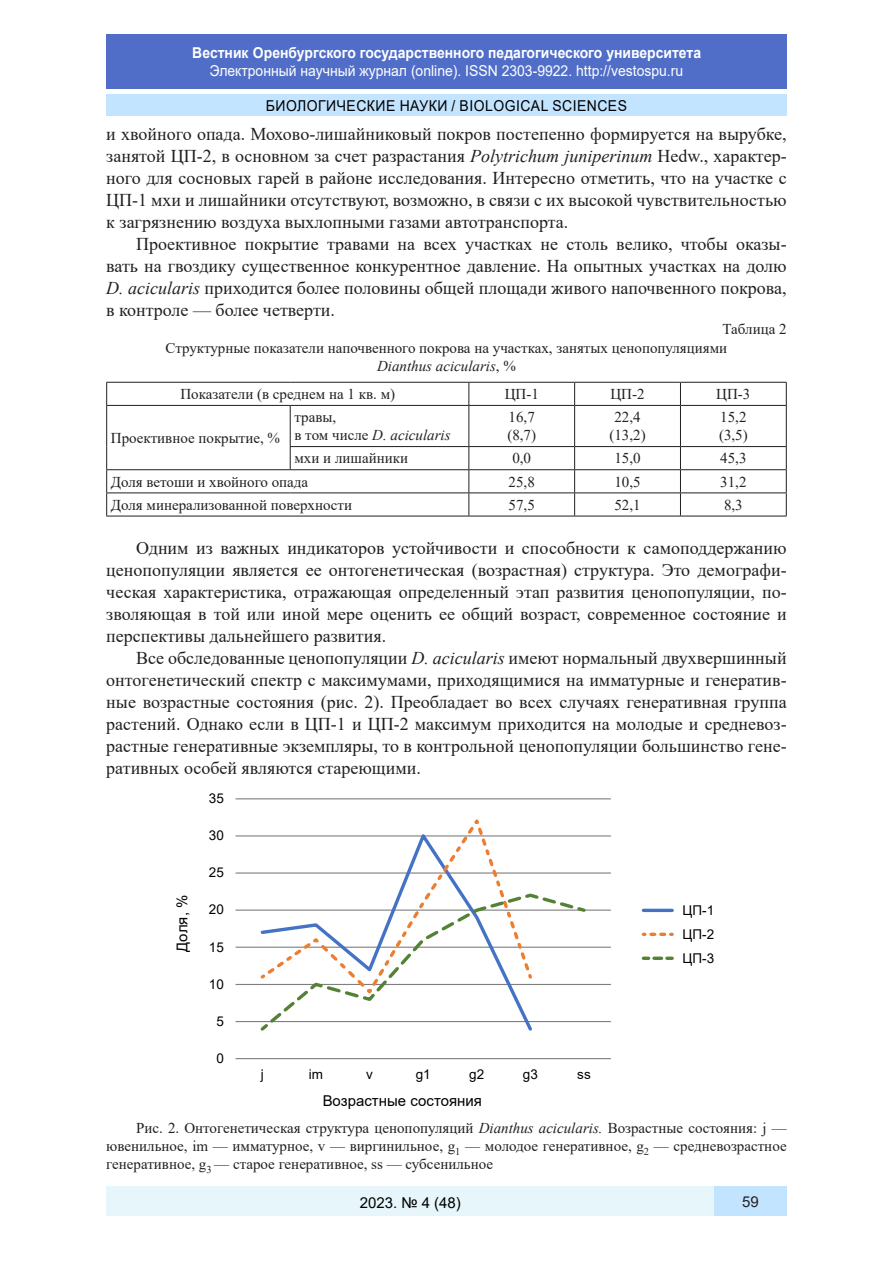
<style>
.page{position:relative;width:893px;height:1263px;background:#fff}
.page>*{position:absolute;margin:0;border:0;box-sizing:border-box;transform-origin:0 0}
.Стиль2{font:18px/22px "Times New Roman";color:#231f20;text-align:justify}
.таблица{font:15px "Times New Roman";color:#231f20}
.литература{font:15px/18.5px "Times New Roman";color:#231f20;text-align:justify}
.t1{font:15px "Arial";color:#fff;scale:.93 1}
.t2{font:700 15px "Arial";color:#fff;scale:.93 1}
.таблица-2{font:italic 15px "Times New Roman";color:#231f20}
.t3{font:15px "Arial";letter-spacing:.035em;color:#000;scale:.93 1}
.t4{font:15px "Arial";color:#000}
.t5{font:15px "Arial";letter-spacing:.035em;color:#000}
.t6{font:15px "Arial";color:#231f20}
.t7{font:13.5px/24px "Arial";letter-spacing:.005em;color:#000;text-align:justify}
.s1{font-style:italic}
.s2{font-style:normal}
</style>
<div class="page">
<div style="left:106px;top:95px;width:681px;height:21px;background:#c3e4ff"></div>
<div style="left:106px;top:34px;width:681px;height:55px;background:#506ec8"></div>
<div style="left:106px;top:1186px;width:608px;height:30px;background:#e6f6fb"></div>
<div style="left:714px;top:1186px;width:73px;height:30px;background:#c3e4ff"></div>
<hr style="left:106px;top:405px;width:184px;height:1px;background:#231f20">
<hr style="left:290px;top:405px;width:179px;height:1px;background:#231f20">
<hr style="left:469px;top:405px;width:106px;height:1px;background:#231f20">
<hr style="left:575px;top:405px;width:105px;height:1px;background:#231f20">
<hr style="left:680px;top:405px;width:107px;height:1px;background:#231f20">
<hr style="left:290px;top:446px;width:179px;height:1px;background:#231f20">
<hr style="left:469px;top:446px;width:106px;height:1px;background:#231f20">
<hr style="left:575px;top:446px;width:105px;height:1px;background:#231f20">
<hr style="left:680px;top:446px;width:107px;height:1px;background:#231f20">
<hr style="left:106px;top:469px;width:184px;height:1px;background:#231f20">
<hr style="left:290px;top:469px;width:179px;height:1px;background:#231f20">
<hr style="left:469px;top:469px;width:106px;height:1px;background:#231f20">
<hr style="left:575px;top:469px;width:105px;height:1px;background:#231f20">
<hr style="left:680px;top:469px;width:107px;height:1px;background:#231f20">
<hr style="left:106px;top:492px;width:184px;height:1px;background:#231f20">
<hr style="left:290px;top:492px;width:179px;height:1px;background:#231f20">
<hr style="left:469px;top:492px;width:106px;height:1px;background:#231f20">
<hr style="left:575px;top:492px;width:105px;height:1px;background:#231f20">
<hr style="left:680px;top:492px;width:107px;height:1px;background:#231f20">
<svg style="left:468px;top:383px;width:1px;height:22px"></svg>
<svg style="left:574px;top:383px;width:1px;height:22px"></svg>
<svg style="left:680px;top:383px;width:1px;height:22px"></svg>
<hr style="left:290px;top:406px;width:1px;height:40px;background:#231f20">
<hr style="left:468px;top:406px;width:1px;height:40px;background:#231f20">
<hr style="left:574px;top:406px;width:1px;height:40px;background:#231f20">
<hr style="left:680px;top:406px;width:1px;height:40px;background:#231f20">
<svg style="left:290px;top:447px;width:1px;height:22px"></svg>
<svg style="left:468px;top:447px;width:1px;height:69px"></svg>
<svg style="left:574px;top:447px;width:1px;height:69px"></svg>
<svg style="left:680px;top:447px;width:1px;height:69px"></svg>
<hr style="left:106px;top:382px;width:184px;height:1px;background:#231f20">
<svg style="left:106px;top:383px;width:1px;height:22px"></svg>
<hr style="left:290px;top:382px;width:179px;height:1px;background:#231f20">
<hr style="left:469px;top:382px;width:106px;height:1px;background:#231f20">
<hr style="left:575px;top:382px;width:105px;height:1px;background:#231f20">
<hr style="left:680px;top:382px;width:107px;height:1px;background:#231f20">
<svg style="left:786px;top:383px;width:1px;height:22px"></svg>
<hr style="left:106px;top:406px;width:1px;height:41px;background:#231f20">
<hr style="left:786px;top:406px;width:1px;height:40px;background:#231f20">
<svg style="left:106px;top:447px;width:1px;height:69px"></svg>
<svg style="left:786px;top:447px;width:1px;height:69px"></svg>
<hr style="left:106px;top:516px;width:184px;height:1px;background:#231f20">
<hr style="left:290px;top:516px;width:179px;height:1px;background:#231f20">
<hr style="left:469px;top:516px;width:106px;height:1px;background:#231f20">
<hr style="left:575px;top:516px;width:105px;height:1px;background:#231f20">
<hr style="left:680px;top:516px;width:107px;height:1px;background:#231f20">
<hr style="left:236px;top:798px;width:375px;height:1px;background:#7f7f7f">
<hr style="left:236px;top:835px;width:375px;height:1px;background:#7f7f7f">
<hr style="left:236px;top:872px;width:375px;height:1px;background:#7f7f7f">
<hr style="left:236px;top:909px;width:375px;height:2px;background:#7f7f7f">
<hr style="left:236px;top:947px;width:375px;height:1px;background:#7f7f7f">
<hr style="left:236px;top:984px;width:375px;height:1px;background:#7f7f7f">
<hr style="left:236px;top:1021px;width:375px;height:1px;background:#7f7f7f">
<hr style="left:236px;top:1058px;width:375px;height:1px;background:#7f7f7f">
<svg style="left:258px;top:819px;width:330px;height:212px"></svg>
<hr style="left:643px;top:909px;width:29px;height:3px;background:#4472c4">
<svg style="left:651px;top:933px;width:21px;height:3px"></svg>
<svg style="left:643px;top:956px;width:29px;height:4px"></svg>
<p class="t2" style="left:192px;top:42px;width:549px">Вестник Оренбургского государственного педагогического университета</p>
<p class="t1" style="left:210px;top:60px;width:511px">Электронный научный журнал (online). ISSN 2303-9922. http://vestospu.ru</p>
<p class="t3" style="left:266px;top:95px;width:390px">БИОЛОГИЧЕСКИЕ НАУКИ / BIOLOGICAL SCIENCES</p>
<p class="Стиль2" style="left:106px;top:122px;width:682px">и хвойного опада. Мохово-лишайниковый покров постепенно формируется на вырубке, занятой ЦП-2, в основном за счет разрастания <span class="s1">Polytrichum juniperinum</span> Hedw., характер&shy;ного для сосновых гарей в районе исследования. Интересно отметить, что на участке с ЦП-1 мхи и лишайники отсутствуют, возможно, в связи с их высокой чувствительностью к загрязнению воздуха выхлопными газами автотранспорта.</p>
<p class="Стиль2" style="left:106px;top:232px;width:682px;text-indent:30px">Проективное покрытие травами на всех участках не столь велико, чтобы оказы&shy;вать на гвоздику существенное конкурентное давление. На опытных участках на долю <span class="s1">D. аcicularis</span> приходится более половины общей площади живого напочвенного покрова, в контроле — более четверти.</p>
<p class="таблица" style="left:722px;top:319px;width:66px">Таблица 2</p>
<p class="таблица" style="left:166px;top:337px;width:563px">Структурные показатели напочвенного покрова на участках, занятых ценопопуляциями</p>
<p class="таблица-2" style="left:377px;top:356px;width:140px">Dianthus acicularis<span class="s2">, %</span></p>
<p class="таблица" style="left:180px;top:383px;width:216px">Показатели (в среднем на 1 кв. м)</p>
<p class="таблица" style="left:505px;top:383px;width:36px">ЦП-1</p>
<p class="таблица" style="left:610px;top:383px;width:36px">ЦП-2</p>
<p class="таблица" style="left:716px;top:383px;width:36px">ЦП-3</p>
<p class="таблица" style="left:111px;top:427px;width:171px">Проективное покрытие, %</p>
<p class="таблица" style="left:509px;top:407px;width:28px">16,7</p>
<p class="таблица" style="left:507px;top:425px;width:30px">(8,7)</p>
<p class="таблица" style="left:614px;top:407px;width:28px">22,4</p>
<p class="таблица" style="left:609px;top:425px;width:38px">(13,2)</p>
<p class="таблица" style="left:720px;top:407px;width:28px">15,2</p>
<p class="таблица" style="left:719px;top:425px;width:30px">(3,5)</p>
<p class="таблица" style="left:294px;top:407px;width:43px">травы,</p>
<p class="таблица-2" style="left:294px;top:425px;width:158px"><span class="s2">в том числе</span> D. аcicularis</p>
<p class="таблица" style="left:294px;top:448px;width:115px">мхи и лишайники</p>
<p class="таблица" style="left:512px;top:448px;width:20px">0,0</p>
<p class="таблица" style="left:614px;top:448px;width:28px">15,0</p>
<p class="таблица" style="left:720px;top:448px;width:28px">45,3</p>
<p class="таблица" style="left:111px;top:471px;width:199px">Доля ветоши и хвойного опада</p>
<p class="таблица" style="left:509px;top:471px;width:28px">25,8</p>
<p class="таблица" style="left:614px;top:471px;width:28px">10,5</p>
<p class="таблица" style="left:720px;top:471px;width:28px">31,2</p>
<p class="таблица" style="left:111px;top:494px;width:243px">Доля минерализованной поверхности</p>
<p class="таблица" style="left:509px;top:494px;width:28px">57,5</p>
<p class="таблица" style="left:614px;top:494px;width:28px">52,1</p>
<p class="таблица" style="left:724px;top:494px;width:20px">8,3</p>
<p class="Стиль2" style="left:106px;top:537px;width:682px;text-indent:30px">Одним из важных индикаторов устойчивости и способности к самоподдержанию ценопопуляции является ее онтогенетическая (возрастная) структура. Это демографи&shy;ческая характеристика, отражающая определенный этап развития ценопопуляции, по&shy;зволяющая в той или иной мере оценить ее общий возраст, современное состояние и перспективы дальнейшего развития.</p>
<p class="Стиль2" style="left:106px;top:647px;width:682px;text-indent:30px">Все обследованные ценопопуляции <span class="s1">D. аcicularis</span> имеют нормальный двухвершинный онтогенетический спектр с максимумами, приходящимися на имматурные и генератив&shy;ные возрастные состояния (рис. 2). Преобладает во всех случаях генеративная группа растений. Однако если в ЦП-1 и ЦП-2 максимум приходится на молодые и средневоз&shy;растные генеративные экземпляры, то в контрольной ценопопуляции большинство гене&shy;ративных особей являются стареющими.</p>
<p class="t7" style="left:209px;top:786px;width:17px">35</p>
<p class="t7" style="left:209px;top:823px;width:17px">30</p>
<p class="t5" style="left:172px;top:951px;width:59px;rotate:-90deg">Доля, %</p>
<p class="t7" style="left:209px;top:860px;width:17px">25</p>
<p class="t7" style="left:209px;top:898px;width:17px">20</p>
<p class="t7" style="left:209px;top:935px;width:17px">15</p>
<p class="t7" style="left:209px;top:972px;width:17px">10</p>
<p class="t7" style="left:216px;top:1009px;width:9px">5</p>
<p class="t7" style="left:216px;top:1046px;width:9px">0</p>
<p class="t7" style="left:261px;top:1062px;width:4px">j</p>
<p class="t7" style="left:309px;top:1062px;width:16px">im</p>
<p class="t7" style="left:366px;top:1062px;width:8px">v</p>
<p class="t7" style="left:416px;top:1062px;width:17px">g1</p>
<p class="t7" style="left:469px;top:1062px;width:17px">g2</p>
<p class="t7" style="left:523px;top:1062px;width:17px">g3</p>
<p class="t7" style="left:577px;top:1062px;width:15px">ss</p>
<p class="t4" style="left:323px;top:1091px;width:161px">Возрастные состояния</p>
<p class="t7" style="left:683px;top:898px;width:33px">ЦП-1<br>ЦП-2<br>ЦП-3</p>
<p class="литература" style="left:106px;top:1118px;width:682px;text-indent:30px">Рис. 2. Онтогенетическая структура ценопопуляций <span class="s1">Dianthus acicularis.</span> Возрастные состояния: j — ювенильное, im — имматурное, v — виргинильное, g<sub>1</sub> — молодое генеративное, g<sub>2</sub> — средневозрастное генеративное, g<sub>3</sub> — старое генеративное, ss — субсенильное</p>
<p class="t5" style="left:360px;top:1192px;width:103px">2023. № 4 (48)</p>
<p class="t6" style="left:742px;top:1191px;width:18px">59</p>
</div>
